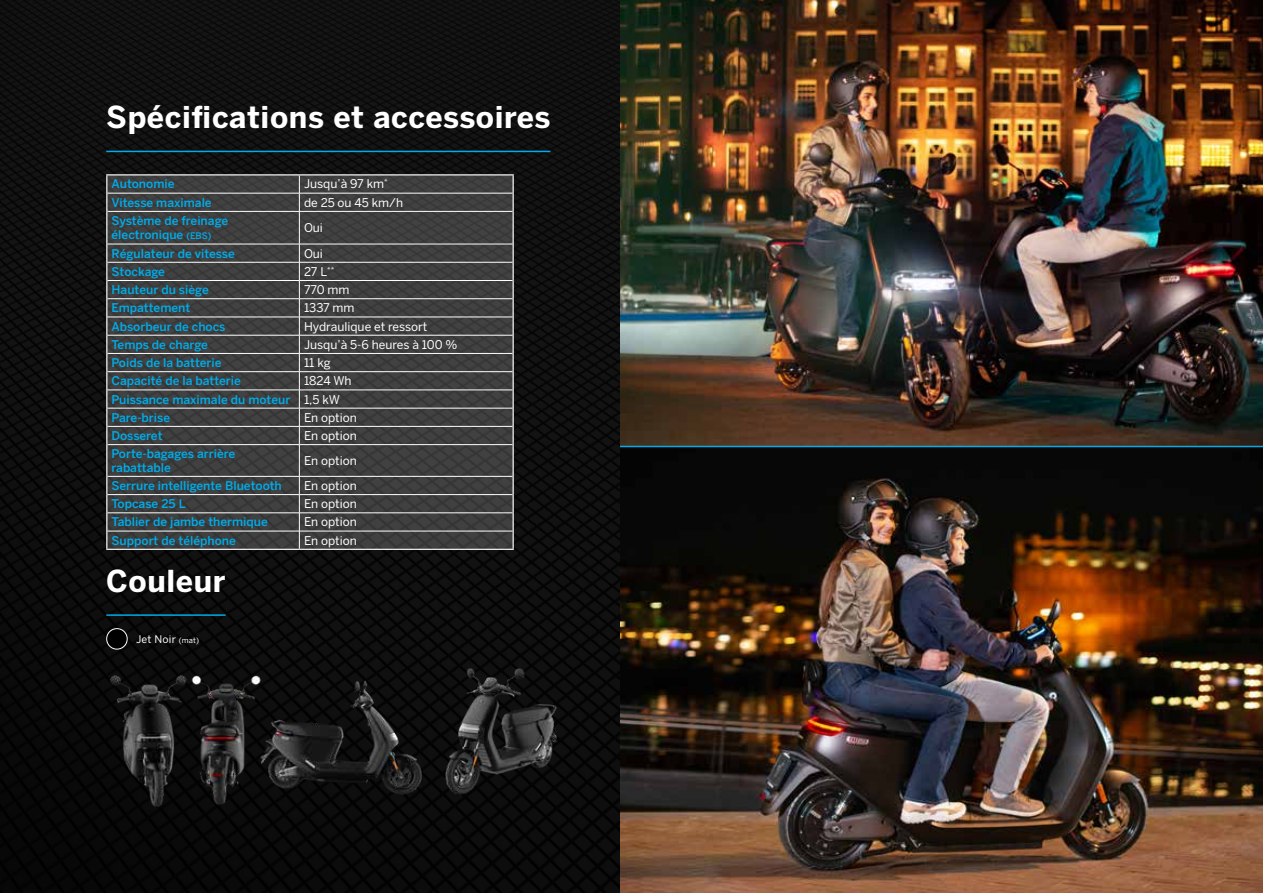
<style>
.page{position:relative;width:1263px;height:893px;background:#fff}
.page>*{position:absolute;margin:0;border:0;box-sizing:border-box;transform-origin:0 0}
.t1{font:700 30px "Benton Sans";letter-spacing:.02em;color:#fff}
.t2{font:500 12px/18.3px "Benton Sans";color:#00ace9}
.t3{font:12px "Benton Sans";color:#fff}
.t4{font:10.5px "Benton Sans";letter-spacing:.02em;color:#fff}
.s1{font-size:9px}
.s2{font-weight:400;color:#fff}
.s3{font-size:7.5px}
</style>
<div class="page">
<img style="left:620px;top:0;width:643px;height:893px">
<div style="left:0;top:0;width:620px;height:893px;background:#0d0d0d"></div>
<hr style="left:106px;top:151px;width:444px;height:1px;background:#00ace9">
<svg style="left:107px;top:175px;width:406px;height:374px;background:#424242"></svg>
<hr style="left:106px;top:174px;width:193px;height:1px;background:#fff">
<hr style="left:299px;top:174px;width:215px;height:1px;background:#fff">
<svg style="left:106px;top:175px;width:1px;height:36px"></svg>
<svg style="left:513px;top:175px;width:1px;height:36px"></svg>
<hr style="left:106px;top:211px;width:1px;height:33px;background:#fff">
<hr style="left:513px;top:211px;width:1px;height:33px;background:#fff">
<svg style="left:106px;top:244px;width:1px;height:201px"></svg>
<svg style="left:513px;top:244px;width:1px;height:201px"></svg>
<hr style="left:106px;top:445px;width:1px;height:31px;background:#fff">
<hr style="left:513px;top:445px;width:1px;height:31px;background:#fff">
<svg style="left:106px;top:476px;width:1px;height:73px"></svg>
<svg style="left:513px;top:476px;width:1px;height:73px"></svg>
<hr style="left:107px;top:193px;width:192px;height:1px;background:#fff">
<hr style="left:299px;top:193px;width:214px;height:1px;background:#fff">
<svg style="left:299px;top:175px;width:1px;height:36px"></svg>
<hr style="left:107px;top:211px;width:192px;height:1px;background:#fff">
<hr style="left:299px;top:211px;width:214px;height:1px;background:#fff">
<hr style="left:299px;top:212px;width:1px;height:32px;background:#fff">
<hr style="left:107px;top:244px;width:192px;height:1px;background:#fff">
<hr style="left:299px;top:244px;width:214px;height:1px;background:#fff">
<hr style="left:107px;top:262px;width:192px;height:1px;background:#fff">
<hr style="left:299px;top:262px;width:214px;height:1px;background:#fff">
<hr style="left:107px;top:280px;width:192px;height:1px;background:#fff">
<hr style="left:299px;top:280px;width:214px;height:1px;background:#fff">
<hr style="left:107px;top:298px;width:192px;height:1px;background:#fff">
<hr style="left:299px;top:298px;width:214px;height:1px;background:#fff">
<hr style="left:107px;top:317px;width:192px;height:1px;background:#fff">
<hr style="left:299px;top:317px;width:214px;height:1px;background:#fff">
<hr style="left:107px;top:335px;width:192px;height:1px;background:#fff">
<hr style="left:299px;top:335px;width:214px;height:1px;background:#fff">
<hr style="left:107px;top:353px;width:192px;height:1px;background:#fff">
<hr style="left:299px;top:353px;width:214px;height:1px;background:#fff">
<hr style="left:107px;top:371px;width:192px;height:1px;background:#fff">
<hr style="left:299px;top:371px;width:214px;height:1px;background:#fff">
<hr style="left:107px;top:390px;width:192px;height:1px;background:#fff">
<hr style="left:299px;top:390px;width:214px;height:1px;background:#fff">
<hr style="left:107px;top:408px;width:192px;height:1px;background:#fff">
<hr style="left:299px;top:408px;width:214px;height:1px;background:#fff">
<hr style="left:107px;top:426px;width:192px;height:1px;background:#fff">
<hr style="left:299px;top:426px;width:214px;height:1px;background:#fff">
<svg style="left:299px;top:244px;width:1px;height:200px"></svg>
<hr style="left:107px;top:444px;width:192px;height:1px;background:#fff">
<hr style="left:299px;top:444px;width:214px;height:1px;background:#fff">
<hr style="left:299px;top:445px;width:1px;height:31px;background:#fff">
<hr style="left:107px;top:476px;width:192px;height:1px;background:#fff">
<hr style="left:299px;top:476px;width:214px;height:1px;background:#fff">
<svg style="left:299px;top:477px;width:1px;height:72px"></svg>
<hr style="left:107px;top:494px;width:192px;height:1px;background:#fff">
<hr style="left:299px;top:494px;width:214px;height:1px;background:#fff">
<hr style="left:107px;top:513px;width:192px;height:1px;background:#fff">
<hr style="left:299px;top:513px;width:214px;height:1px;background:#fff">
<hr style="left:107px;top:531px;width:192px;height:1px;background:#fff">
<hr style="left:299px;top:531px;width:214px;height:1px;background:#fff">
<hr style="left:106px;top:549px;width:193px;height:1px;background:#fff">
<hr style="left:299px;top:549px;width:215px;height:1px;background:#fff">
<hr style="left:620px;top:446px;width:643px;height:1px;background:#00ace9">
<img style="left:106px;top:668px;width:488px;height:145px">
<hr style="left:106px;top:614px;width:120px;height:2px;background:#00ace9">
<div style="left:107px;top:629px;width:20px;height:20px;background:#000;border-radius:50%"></div>
<div style="left:106px;top:628px;width:22px;height:21px;border:1px solid #fff;border-radius:50%"></div>
<h1 class="t1" style="left:106px;top:100px;width:445px">Spécifications et accessoires</h1>
<p class="t2" style="left:112px;top:175px;width:64px">Autonomie</p>
<p class="t3" style="left:304px;top:177px;width:85px">Jusqu’à 97 km<sup>*</sup></p>
<p class="t2" style="left:112px;top:193px;width:102px">Vitesse maximale</p>
<p class="t3" style="left:304px;top:195px;width:101px">de 25 ou 45 km/h</p>
<p class="t2" style="left:112px;top:213px;width:118px;line-height:14.4px">Système de freinage électronique <span class="s1">(EBS)</span></p>
<p class="t3" style="left:304px;top:221px;width:20px">Oui</p>
<p class="t2" style="left:112px;top:244px;width:125px">Régulateur de vitesse</p>
<p class="t3" style="left:304px;top:246px;width:20px">Oui</p>
<p class="t2" style="left:112px;top:262px;width:55px">Stockage</p>
<p class="t3" style="left:304px;top:264px;width:32px">27 L<sup>**</sup></p>
<p class="t2" style="left:112px;top:280px;width:99px">Hauteur du siège</p>
<p class="t3" style="left:304px;top:283px;width:47px">770 mm</p>
<p class="t2" style="left:112px;top:299px;width:80px">Empattement</p>
<p class="t3" style="left:304px;top:301px;width:52px">1337 mm</p>
<p class="t2" style="left:112px;top:317px;width:115px">Absorbeur de chocs</p>
<p class="t3" style="left:304px;top:319px;width:125px">Hydraulique et ressort</p>
<p class="t2" style="left:112px;top:335px;width:98px">Temps de charge</p>
<p class="t3" style="left:304px;top:337px;width:155px">Jusqu’à 5-6 heures à 100 %</p>
<p class="t2" style="left:112px;top:353px;width:111px">Poids de la batterie</p>
<p class="t3" style="left:304px;top:356px;width:28px">11 kg</p>
<p class="t2" style="left:112px;top:372px;width:131px">Capacité de la batterie</p>
<p class="t2" style="left:112px;top:372px;width:242px;text-indent:192px"><span class="s2">1824 Wh<br></span>Puissance maximale du moteur <span class="s2">1,5 kW<br></span>Pare-brise</p>
<p class="t3" style="left:304px;top:410px;width:54px">En option</p>
<p class="t2" style="left:112px;top:426px;width:53px">Dosseret</p>
<p class="t3" style="left:304px;top:428px;width:54px">En option</p>
<p class="t2" style="left:112px;top:447px;width:125px;line-height:13.5px">Porte-bagages arrière rabattable</p>
<p class="t3" style="left:304px;top:453px;width:54px">En option</p>
<p class="t2" style="left:112px;top:476px;width:172px">Serrure intelligente Bluetooth</p>
<p class="t3" style="left:304px;top:478px;width:54px">En option</p>
<p class="t2" style="left:112px;top:495px;width:76px">Topcase 25 L</p>
<p class="t3" style="left:304px;top:497px;width:54px">En option</p>
<p class="t2" style="left:112px;top:513px;width:158px">Tablier de jambe thermique</p>
<p class="t3" style="left:304px;top:515px;width:54px">En option</p>
<p class="t2" style="left:112px;top:531px;width:126px">Support de téléphone</p>
<p class="t3" style="left:304px;top:533px;width:54px">En option</p>
<h1 class="t1" style="left:106px;top:563px;width:121px">Couleur</h1>
<p class="t4" style="left:136px;top:633px;width:65px">Jet Noir <span class="s3">(mat)</span></p>
</div>
